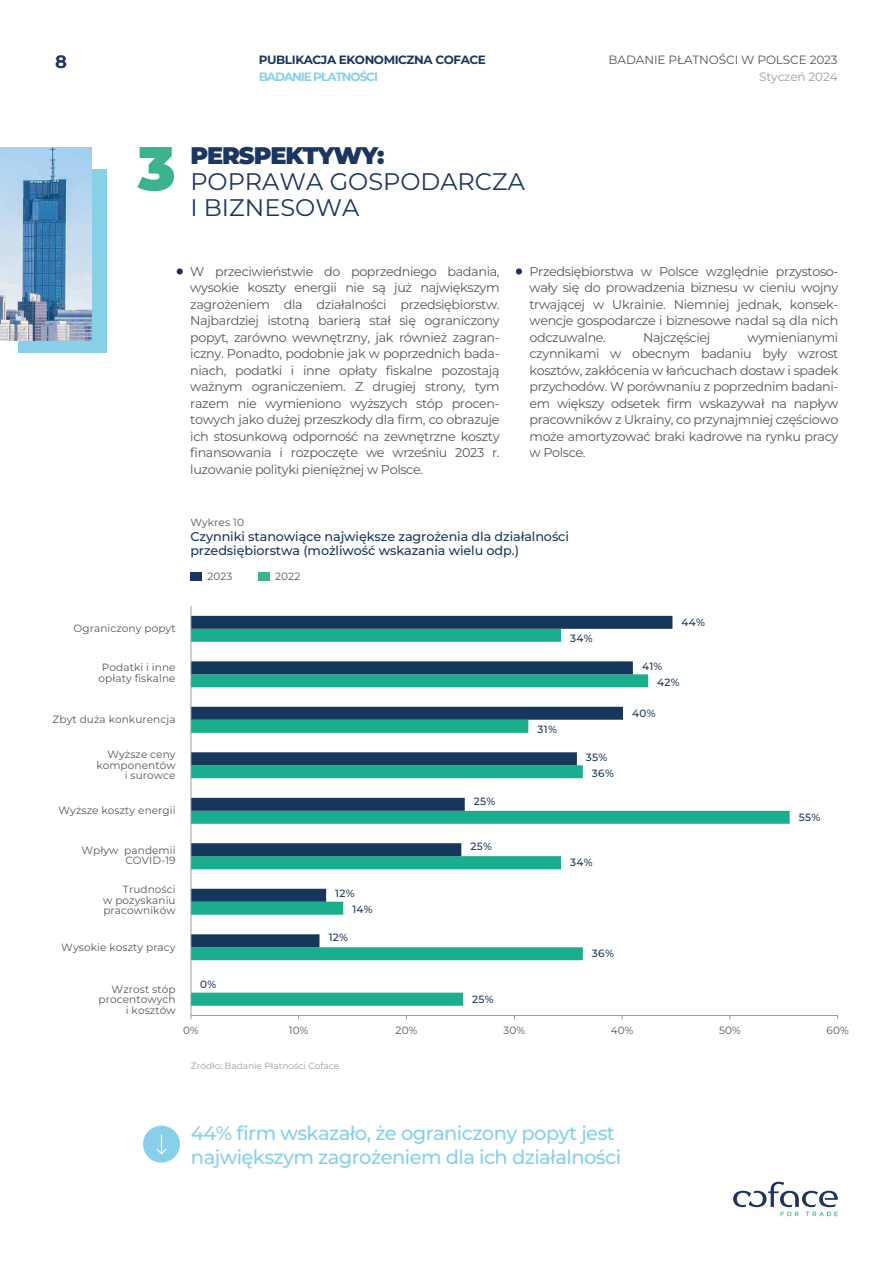
<style>
.page{position:relative;width:893px;height:1263px;background:#fff}
.page>*{position:absolute;margin:0;border:0;box-sizing:border-box;transform-origin:0 0}
.t1{font:900 61.65px "Montserrat";color:#3cb38e}
.t2{font:24px/25.5px "Montserrat";color:#1d3661}
.t3{font:900 24px "Montserrat";letter-spacing:-.045em;color:#1d3661}
.t4{font:500 19.5px/23.4px "Montserrat";letter-spacing:-.03em;color:#88d0ea}
.t5{font:700 18px "Montserrat";color:#1d3661}
.t6{font:12.75px/16.5px "Montserrat";letter-spacing:-.03em;color:#575756;text-align:justify}
.t7{font:500 12.75px/13.5px "Montserrat";letter-spacing:-.005em;color:#1d3661}
.t8{font:700 12px "Montserrat";letter-spacing:-.035em;color:#1d3661}
.t9{font:12px "Montserrat";letter-spacing:-.01em;color:#575756}
.t10{font:700 12px "Montserrat";letter-spacing:-.085em;color:#88d0ea}
.t11{font:12px "Montserrat";letter-spacing:-.01em;color:#9d9d9c}
.t12{font:10.5px/10.5px "Montserrat";letter-spacing:.01em;color:#575756;text-align:right}
.t13{font:500 10.5px "Montserrat";letter-spacing:.03em;color:#1d3661}
.t14{font:9px "Montserrat";color:#9d9d9c}
</style>
<div class="page">
<div style="left:18px;top:169px;width:89px;height:184px;background:#88d0ea"></div>
<img style="left:0;top:148px;width:92px;height:192px">
<svg style="left:733px;top:1182px;width:105px;height:34px"></svg>
<div style="left:190px;top:572px;width:12px;height:9px;background:#1d3661"></div>
<div style="left:258px;top:572px;width:12px;height:9px;background:#3cb38e"></div>
<div style="left:143px;top:1126px;width:37px;height:36px;background:#88d0ea;border-radius:50%"></div>
<svg style="left:156px;top:1134px;width:11px;height:21px"></svg>
<svg style="left:192px;top:810px;width:598px;height:196px"></svg>
<svg style="left:192px;top:616px;width:480px;height:331px"></svg>
<hr style="left:191px;top:1015px;width:647px;height:1px;background:#9d9d9c">
<hr style="left:191px;top:606px;width:1px;height:409px;background:#9d9d9c">
<div style="left:177px;top:268px;width:6px;height:7px;background:#1d3661;border-radius:50%"></div>
<div style="left:516px;top:268px;width:6px;height:7px;background:#1d3661;border-radius:50%"></div>
<h3 class="t5" style="left:55px;top:50px;width:13px">8</h3>
<p class="t8" style="left:259px;top:52px;width:229px">PUBLIKACJA EKONOMICZNA COFACE</p>
<p class="t9" style="left:609px;top:52px;width:231px">BADANIE PŁATNOŚCI W POLSCE 2023</p>
<p class="t11" style="left:759px;top:69px;width:80px">Styczeń 2024</p>
<p class="t10" style="left:259px;top:69px;width:121px">BADANIE PŁATNOŚCI</p>
<h1 class="t1" style="left:138px;top:127px;width:39px">3</h1>
<h2 class="t3" style="left:190px;top:139px;width:196px">PERSPEKTYWY:</h2>
<h2 class="t2" style="left:190px;top:168px;width:336px">POPRAWA GOSPODARCZA<br>I BIZNESOWA</h2>
<p class="t6" style="left:190px;top:263px;width:311px">W przeciwieństwie do poprzedniego badania, wysokie koszty energii nie są już największym zagrożeniem dla działalności przedsiębiorstw.<br>Najbardziej istotną barierą stał się ograniczony popyt, zarówno wewnętrzny, jak również zagran&shy;iczny. Ponadto, podobnie jak w poprzednich bada&shy;niach, podatki i inne opłaty fiskalne pozostają ważnym ograniczeniem. Z drugiej strony, tym razem nie wymieniono wyższych stóp procen&shy;towych jako dużej przeszkody dla firm, co obrazuje ich stosunkową odporność na zewnętrzne koszty finansowania i rozpoczęte we wrześniu 2023 r. luzowanie polityki pieniężnej w Polsce.</p>
<p class="t6" style="left:529px;top:263px;width:310px">Przedsiębiorstwa w Polsce względnie przystoso&shy;wały się do prowadzenia biznesu w cieniu wojny trwającej w Ukrainie. Niemniej jednak, konsek&shy;wencje gospodarcze i biznesowe nadal są dla nich odczuwalne.</p>
<p class="t6" style="left:529px;top:329px;width:310px;text-indent:218px">wymienianymi czynnikami w obecnym badaniu były wzrost kosztów, zakłócenia w łańcuchach dostaw i spadek przychodów. W porównaniu z poprzednim badani&shy;em większy odsetek firm wskazywał na napływ pracowników z Ukrainy, co przynajmniej częściowo może amortyzować braki kadrowe na rynku pracy w Polsce.</p>
<p class="t6" style="left:643px;top:329px;width:69px">Najczęściej</p>
<p class="t12" style="left:190px;top:516px;width:55px">Wykres 10</p>
<p class="t7" style="left:190px;top:530px;width:380px">Czynniki stanowiące największe zagrożenia dla działalności przedsiębiorstwa (możliwość wskazania wielu odp.)</p>
<p class="t12" style="left:207px;top:571px;width:27px">2023</p>
<p class="t12" style="left:275px;top:571px;width:27px">2022</p>
<p class="t12" style="left:74px;top:623px;width:104px">Ograniczony popyt</p>
<p class="t13" style="left:570px;top:631px;width:24px">34%</p>
<p class="t13" style="left:682px;top:615px;width:25px">44%</p>
<p class="t12" style="left:99px;top:662px;width:79px;text-align:center">Podatki i inne opłaty fiskalne</p>
<p class="t13" style="left:642px;top:659px;width:22px">41%</p>
<p class="t13" style="left:657px;top:675px;width:24px">42%</p>
<p class="t12" style="left:53px;top:714px;width:125px">Zbyt duża konkurencja</p>
<p class="t13" style="left:537px;top:722px;width:21px">31%</p>
<p class="t13" style="left:632px;top:706px;width:25px">40%</p>
<p class="t12" style="left:96px;top:749px;width:81px">Wyższe ceny komponentów i surowce</p>
<p class="t13" style="left:586px;top:750px;width:23px">35%</p>
<p class="t13" style="left:592px;top:766px;width:23px">36%</p>
<p class="t12" style="left:59px;top:805px;width:119px">Wyższe koszty energii</p>
<p class="t13" style="left:474px;top:794px;width:23px">25%</p>
<p class="t13" style="left:799px;top:810px;width:23px">55%</p>
<p class="t12" style="left:82px;top:844px;width:96px">Wpływ pandemii<br>COVID-19</p>
<p class="t13" style="left:470px;top:840px;width:23px">25%</p>
<p class="t13" style="left:570px;top:856px;width:24px">34%</p>
<p class="t12" style="left:103px;top:884px;width:74px;text-align:justify;text-indent:20px">Trudności w pozyskaniu pracowników</p>
<p class="t13" style="left:335px;top:887px;width:21px">12%</p>
<p class="t13" style="left:352px;top:903px;width:22px">14%</p>
<p class="t12" style="left:61px;top:941px;width:116px">Wysokie koszty pracy</p>
<p class="t13" style="left:329px;top:931px;width:21px">12%</p>
<p class="t13" style="left:592px;top:947px;width:23px">36%</p>
<p class="t12" style="left:99px;top:983px;width:79px">Wzrost stóp procentowych i kosztów</p>
<p class="t13" style="left:200px;top:978px;width:18px">0%</p>
<p class="t13" style="left:472px;top:992px;width:23px">25%</p>
<p class="t12" style="left:183px;top:1025px;width:17px">0%</p>
<p class="t12" style="left:289px;top:1025px;width:21px">10%</p>
<p class="t12" style="left:396px;top:1025px;width:23px">20%</p>
<p class="t12" style="left:503px;top:1025px;width:23px">30%</p>
<p class="t12" style="left:611px;top:1025px;width:24px">40%</p>
<p class="t12" style="left:719px;top:1025px;width:23px">50%</p>
<p class="t12" style="left:827px;top:1025px;width:24px">60%</p>
<p class="t14" style="left:191px;top:1060px;width:150px">Źródło: Badanie Płatności Coface</p>
<h3 class="t4" style="left:191px;top:1121px;width:432px">44% firm wskazało, że ograniczony popyt jest największym zagrożeniem dla ich działalności</h3>
</div>
